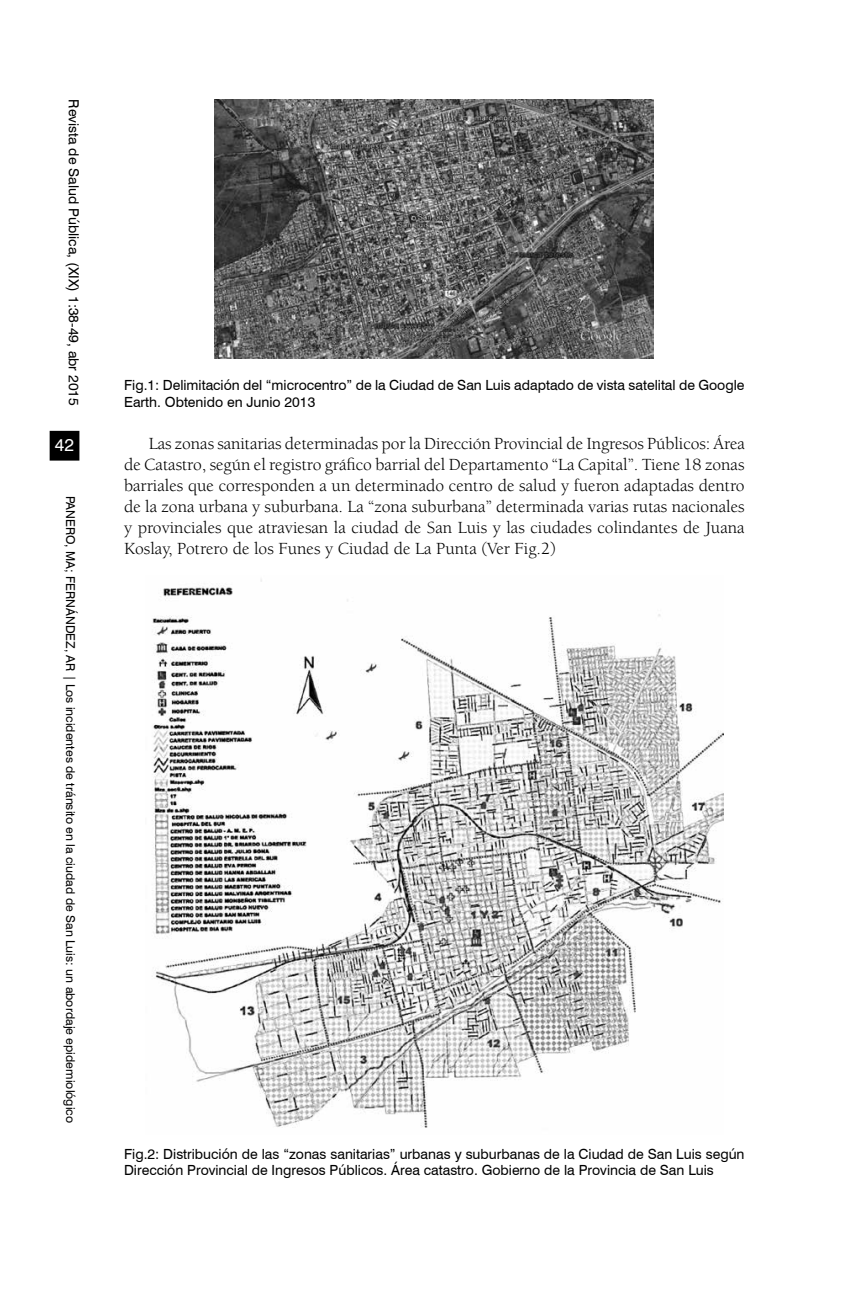
<style>
.page{position:relative;width:844px;height:1290px;background:#fff}
.page>*{position:absolute;margin:0;border:0;box-sizing:border-box;transform-origin:0 0}
.t1{font:17.5px/21px "Berkeley";color:#000;text-align:justify}
.t2{font:17.5px "Swiss 721 BT";color:#fff}
.t3{font:14px/16.8px "Swiss 721 BT";color:#000}
.t4{font:12.25px "Swiss 721 BT";color:#000}
</style>
<div class="page">
<div style="left:50px;top:432px;width:28px;height:28px;background:#000"></div>
<div style="left:50px;top:431px;width:29px;height:30px;border:2px solid #000"></div>
<img style="left:215px;top:99px;width:438px;height:259px">
<img style="left:152px;top:579px;width:571px;height:549px">
<p class="t3" style="left:83px;top:99px;width:308px;rotate:90deg">Revista de Salud Pública, (XIX) 1:38-49, abr 2015</p>
<p class="t2" style="left:55px;top:432px;width:21px">42</p>
<p class="t4" style="left:79px;top:496px;width:629px;rotate:90deg">PANERO, MA; FERNÁNDEZ, AR | Los incidentes de tránsito en la ciudad de San Luis: un abordaje epidemiológico</p>
<p class="t3" style="left:124px;top:376px;width:622px">Fig.1: Delimitación del “microcentro” de la Ciudad de San Luis adaptado de vista satelital de Google<br>Earth. Obtenido en Junio 2013</p>
<p class="t1" style="left:124px;top:433px;width:622px;text-indent:25px">Las zonas sanitarias determinadas por la Dirección Provincial de Ingresos Públicos: Área de Catastro, según el registro gráfico barrial del Departamento “La Capital”. Tiene 18 zonas barriales que corresponden a un determinado centro de salud y fueron adaptadas dentro de la zona urbana y suburbana. La “zona suburbana” determinada varias rutas nacionales y provinciales que atraviesan la ciudad de San Luis y las ciudades colindantes de Juana Koslay, Potrero de los Funes y Ciudad de La Punta (Ver Fig.2)</p>
<p class="t3" style="left:124px;top:1145px;width:622px">Fig.2: Distribución de las “zonas sanitarias” urbanas y suburbanas de la Ciudad de San Luis según<br>Dirección Provincial de Ingresos Públicos. Área catastro. Gobierno de la Provincia de San Luis</p>
</div>
